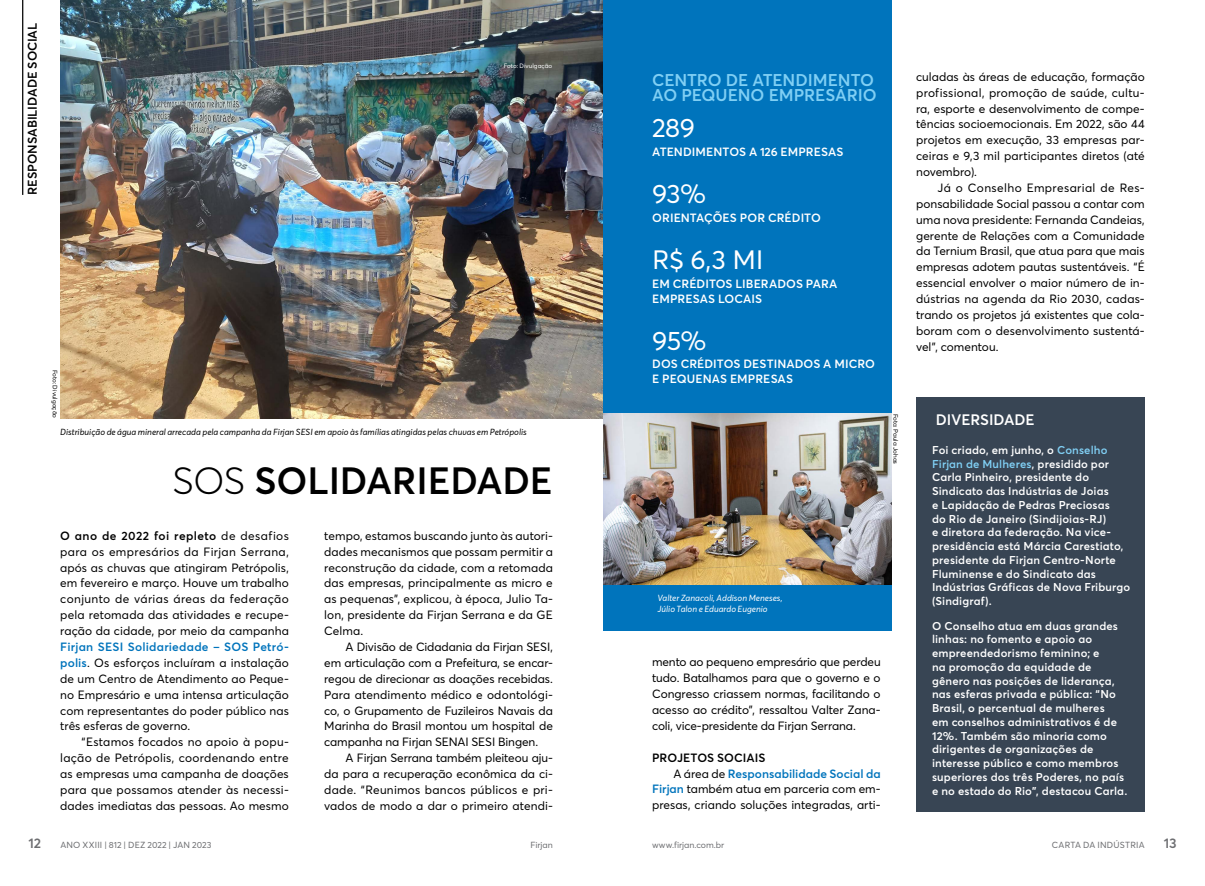
<style>
.page{position:relative;width:1205px;height:886px;background:#fff}
.page>*{position:absolute;margin:0;border:0;box-sizing:border-box;transform-origin:0 0}
.t1{font:600 37.5px "Averta";letter-spacing:-.005em;color:#000}
.t2{font:26.25px "Averta";letter-spacing:-.02em;color:#fff}
.t3{font:600 16.88px/15px "Averta";letter-spacing:-.01em;color:#80cff4}
.t4{font:600 15px "Averta";letter-spacing:-.005em;color:#fff}
.t5{font:600 13.75px "Averta";color:#6d6e71}
.t6{font:600 12.5px "Averta";letter-spacing:-.005em;color:#000}
.t7{font:11.88px/15.9px "Averta";letter-spacing:.005em;color:#000;text-align:justify}
.t8{font:600 11.88px/15px "Averta";letter-spacing:.005em;color:#fff}
.t9{font:600 11.88px "Averta";letter-spacing:-.01em;color:#0074bc}
.t10{font:600 11.88px "Averta";letter-spacing:.005em;color:#000}
.t11{font:600 11.25px/13.8px "Averta";letter-spacing:.005em;color:#fff}
.t12{font:italic 8.75px "Averta";color:#000}
.t13{font:8.75px "Averta";letter-spacing:.01em;color:#6d6e71}
.t14{font:italic 8.75px/11.2px "Averta";color:#fff}
.t15{font:6.25px "Averta";color:#000}
.t16{font:6.25px "Averta";color:#fff}
.s1{font-weight:300}
.s2{font-weight:600}
.s3{font-weight:600;color:#0074bc}
.s4{font-weight:400;color:#000}
.s5{color:#80cff4}
</style>
<div class="page">
<div style="left:603px;top:0;width:289px;height:630px;background:#0074bc"></div>
<img style="left:60px;top:0;width:542px;height:418px">
<hr style="left:22px;top:0;width:1px;height:195px;background:#000">
<div style="left:916px;top:397px;width:228px;height:414px;background:#384554"></div>
<img style="left:603px;top:414px;width:289px;height:170px">
<p class="t6" style="left:24px;top:195px;width:174px;rotate:-90deg">RESPONSABILIDADE SOCIAL</p>
<p class="t16" style="left:504px;top:61px;width:50px">Foto: Divulgação</p>
<p class="t15" style="left:59px;top:370px;width:50px;rotate:90deg">Foto: Divulgação</p>
<p class="t12" style="left:60px;top:426px;width:468px">Distribuição de água mineral arrecada pela campanha da Firjan SESI em apoio às famílias atingidas pelas chuvas em Petrópolis</p>
<h1 class="t1" style="left:172px;top:454px;width:382px"><span class="s1">SOS</span> SOLIDARIEDADE</h1>
<p class="t7" style="left:324px;top:527px;width:230px">tempo, estamos buscando junto às autori&shy;dades mecanismos que possam permitir a reconstrução da cidade, com a retomada das empresas, principalmente as micro e as pequenas”, explicou, à época, Julio Ta&shy;lon, presidente da Firjan Serrana e da GE Celma.</p>
<p class="t7" style="left:324px;top:638px;width:230px;text-indent:21px">A Divisão de Cidadania da Firjan SESI, em articulação com a Prefeitura, se encar&shy;regou de direcionar as doações recebidas.<br>Para atendimento médico e odontológi&shy;co, o Grupamento de Fuzileiros Navais da Marinha do Brasil montou um hospital de campanha na Firjan SENAI SESI Bingen.</p>
<p class="t7" style="left:324px;top:749px;width:230px;text-indent:21px">A Firjan Serrana também pleiteou aju&shy;da para a recuperação econômica da ci&shy;dade. “Reunimos bancos públicos e pri&shy;vados de modo a dar o primeiro atendi-</p>
<p class="t7" style="left:60px;top:527px;width:230px"><span class="s2">O ano de 2022 foi repleto</span> de desafios para os empresários da Firjan Serrana, após as chuvas que atingiram Petrópolis, em fevereiro e março. Houve um trabalho conjunto de várias áreas da federação pela retomada das atividades e recupe&shy;ração da cidade, por meio da campanha</p>
<p class="t7" style="left:60px;top:638px;width:230px"><span class="s3">Firjan SESI Solidariedade – SOS Petró&shy;polis</span>. Os esforços incluíram a instalação de um Centro de Atendimento ao Peque&shy;no Empresário e uma intensa articulação com representantes do poder público nas três esferas de governo.</p>
<p class="t7" style="left:60px;top:734px;width:230px;text-indent:21px">“Estamos focados no apoio à popu&shy;lação de Petrópolis, coordenando entre as empresas uma campanha de doações para que possamos atender às necessi&shy;dades imediatas das pessoas. Ao mesmo</p>
<h3 class="t3" style="left:652px;top:71px;width:226px">CENTRO DE ATENDIMENTO<br>AO PEQUENO EMPRESÁRIO</h3>
<h2 class="t2" style="left:652px;top:110px;width:44px">289</h2>
<p class="t8" style="left:652px;top:143px;width:193px">ATENDIMENTOS A 126 EMPRESAS</p>
<h2 class="t2" style="left:652px;top:176px;width:56px">93%</h2>
<p class="t8" style="left:652px;top:209px;width:170px">ORIENTAÇÕES POR CRÉDITO</p>
<h2 class="t2" style="left:652px;top:242px;width:112px">R$ 6,3 MI</h2>
<p class="t8" style="left:652px;top:275px;width:187px">EM CRÉDITOS LIBERADOS PARA<br>EMPRESAS LOCAIS</p>
<h2 class="t2" style="left:652px;top:323px;width:56px">95%</h2>
<p class="t8" style="left:652px;top:356px;width:224px">DOS CRÉDITOS DESTINADOS A MICRO<br>E PEQUENAS EMPRESAS</p>
<p class="t15" style="left:900px;top:413px;width:52px;rotate:90deg">Foto: Paula Johas</p>
<p class="t14" style="left:657px;top:592px;width:127px">Valter Zanacoli, Addison Meneses,<br>Júlio Talon e Eduardo Eugenio</p>
<p class="t7" style="left:652px;top:654px;width:230px">mento ao pequeno empresário que perdeu tudo. Batalhamos para que o governo e o Congresso criassem normas, facilitando o acesso ao crédito”, ressaltou Valter Zana&shy;coli, vice-presidente da Firjan Serrana.</p>
<p class="t10" style="left:652px;top:749px;width:115px">PROJETOS SOCIAIS</p>
<p class="t9" style="left:673px;top:765px;width:209px"><span class="s4">A área de</span> Responsabilidade Social da</p>
<p class="t7" style="left:652px;top:781px;width:230px"><span class="s3">Firjan</span> também atua em parceria com em-</p>
<p class="t7" style="left:652px;top:797px;width:230px">presas, criando soluções integradas, arti-</p>
<p class="t7" style="left:916px;top:68px;width:230px">culadas às áreas de educação, formação profissional, promoção de saúde, cultu&shy;ra, esporte e desenvolvimento de compe&shy;tências socioemocionais. Em 2022, são 44 projetos em execução, 33 empresas par&shy;ceiras e 9,3 mil participantes diretos (até novembro).</p>
<p class="t7" style="left:916px;top:179px;width:230px;text-indent:21px">Já o Conselho Empresarial de Res&shy;ponsabilidade Social passou a contar com uma nova presidente: Fernanda Candeias, gerente de Relações com a Comunidade da Ternium Brasil, que atua para que mais empresas adotem pautas sustentáveis. “É essencial envolver o maior número de in&shy;dústrias na agenda da Rio 2030, cadas&shy;trando os projetos já existentes que cola&shy;boram com o desenvolvimento sustentá&shy;vel”, comentou.</p>
<p class="t4" style="left:936px;top:409px;width:100px">DIVERSIDADE</p>
<p class="t11" style="left:932px;top:443px;width:200px">Foi criado, em junho, o <span class="s5">Conselho<br>Firjan de Mulheres</span>, presidido por<br>Carla Pinheiro, presidente do<br>Sindicato das Indústrias de Joias<br>e Lapidação de Pedras Preciosas<br>do Rio de Janeiro (Sindijoias-RJ)<br>e diretora da federação. Na vice&shy;presidência está Márcia Carestiato, presidente da Firjan Centro-Norte<br>Fluminense e do Sindicato das<br>Indústrias Gráficas de Nova Friburgo (Sindigraf).</p>
<p class="t11" style="left:932px;top:618px;width:197px">O Conselho atua em duas grandes linhas: no fomento e apoio ao empreendedorismo feminino; e<br>na promoção da equidade de gênero nas posições de liderança, nas esferas privada e pública: “No<br>Brasil, o percentual de mulheres<br>em conselhos administrativos é de<br>12%. Também são minoria como dirigentes de organizações de interesse público e como membros superiores dos três Poderes, no país e no estado do Rio”, destacou Carla.</p>
<p class="t5" style="left:28px;top:833px;width:14px">12</p>
<p class="t13" style="left:60px;top:839px;width:152px">ANO XXIII | 812 | DEZ 2022 | JAN 2023</p>
<p class="t13" style="left:530px;top:839px;width:24px">Firjan</p>
<p class="t13" style="left:652px;top:838px;width:74px">www.firjan.com.br</p>
<p class="t13" style="left:1052px;top:839px;width:94px">CARTA DA INDÚSTRIA</p>
<p class="t5" style="left:1163px;top:833px;width:15px">13</p>
</div>
